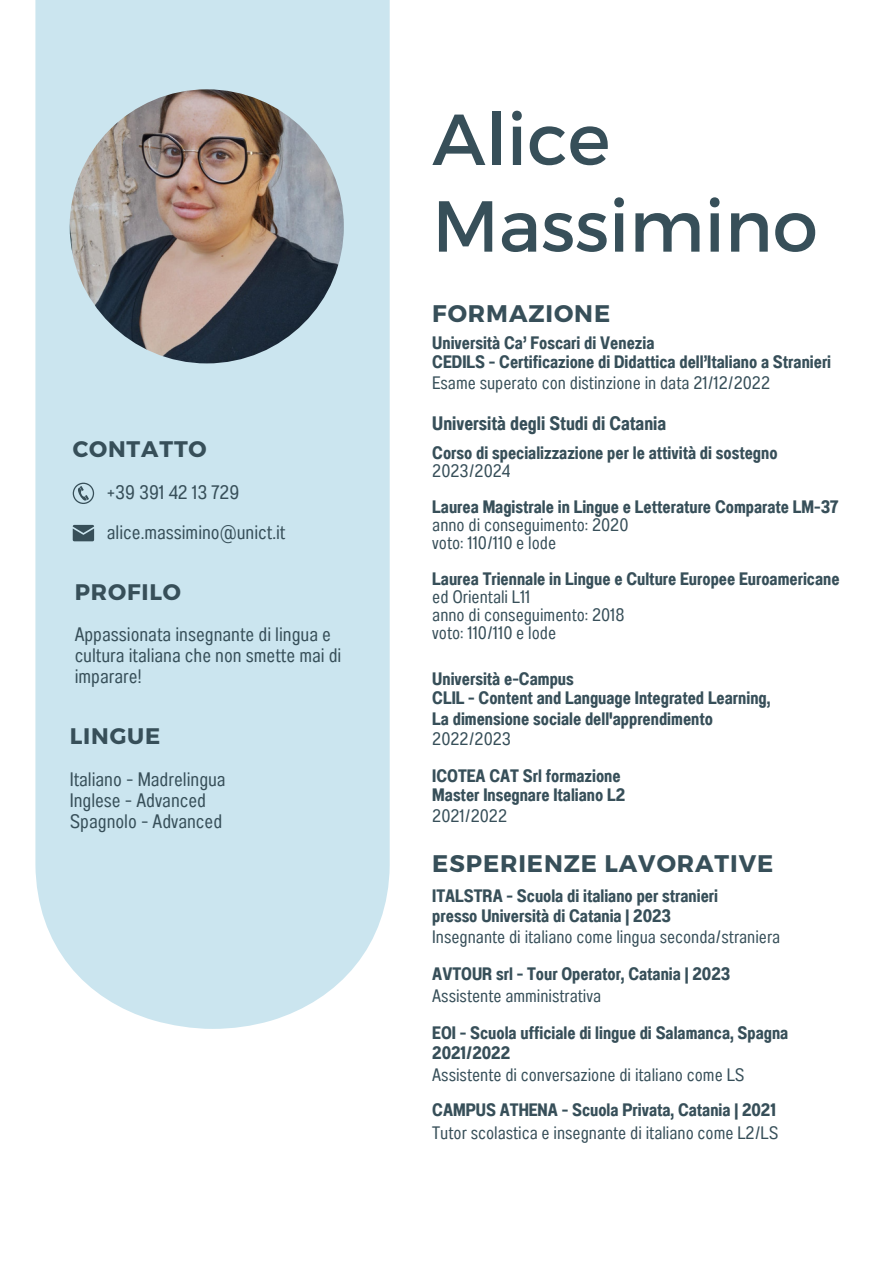
<style>
.page{position:relative;width:893px;height:1264px;background:#fff}
.page>*{position:absolute;margin:0;border:0;box-sizing:border-box;transform-origin:0 0}
.t1{font:72px "Montserrat";color:#374f59}
.t2{font:700 24px "Montserrat";letter-spacing:.04em;color:#374f59}
.t3{font:700 22.5px "Montserrat";letter-spacing:.04em;color:#374f59}
.t4{font:19.5px/21.3px "Anantason Wd 62";color:#374f59}
.t5{font:19.5px "Anantason Bold Wd 62";color:#374f59}
.t6{font:18px/18px "Anantason Bold Wd 62";color:#374f59}
.t7{font:18px "Anantason Wd 62";color:#374f59}
.s1{font-family:"Anantason Wd 62"}
</style>
<div class="page">
<div style="left:35px;top:0;width:354px;height:1028px;background:#cbe5ef"></div>
<img style="left:70px;top:89px;width:274px;height:274px;border-radius:50%">
<svg style="left:73px;top:482px;width:21px;height:22px"></svg>
<svg style="left:73px;top:525px;width:21px;height:16px"></svg>
<p class="t3" style="left:73px;top:434px;width:135px">CONTATTO</p>
<p class="t4" style="left:107px;top:481px;width:134px">+39 391 42 13 729</p>
<p class="t4" style="left:107px;top:521px;width:180px">alice.massimino@unict.it</p>
<p class="t3" style="left:75px;top:577px;width:108px">PROFILO</p>
<p class="t4" style="left:75px;top:623px;width:268px">Appassionata insegnante di lingua e cultura italiana che non smette mai di imparare!</p>
<p class="t3" style="left:70px;top:721px;width:92px">LINGUE</p>
<p class="t4" style="left:70px;top:768px;width:157px">Italiano - Madrelingua</p>
<p class="t4" style="left:70px;top:789px;width:138px">Inglese - Advanced</p>
<p class="t4" style="left:70px;top:811px;width:154px">Spagnolo - Advanced</p>
<p class="t1" style="left:432px;top:92px;width:179px">Alice</p>
<p class="t1" style="left:432px;top:179px;width:387px">Massimino</p>
<p class="t2" style="left:432px;top:298px;width:179px">FORMAZIONE</p>
<p class="t6" style="left:432px;top:333px;width:224px">Università Ca’ Foscari di Venezia</p>
<p class="t6" style="left:432px;top:353px;width:400px">CEDILS - Certificazione di Didattica dell’Italiano a Stranieri</p>
<p class="t7" style="left:432px;top:372px;width:339px">Esame superato con distinzione in data 21/12/2022</p>
<p class="t5" style="left:432px;top:412px;width:235px">Università degli Studi di Catania</p>
<p class="t6" style="left:432px;top:443px;width:347px">Corso di specializzazione per le attività di sostegno<br><span class="s1">2023/2024</span></p>
<p class="t6" style="left:432px;top:497px;width:407px">Laurea Magistrale in Lingue e Letterature Comparate LM-37</p>
<p class="t7" style="left:432px;top:514px;width:198px">anno di conseguimento: 2020</p>
<p class="t7" style="left:432px;top:532px;width:125px">voto: 110/110 e lode</p>
<p class="t6" style="left:432px;top:569px;width:409px">Laurea Triennale in Lingue e Culture Europee Euroamericane <span class="s1">ed Orientali L11</span></p>
<p class="t7" style="left:432px;top:604px;width:194px">anno di conseguimento: 2018</p>
<p class="t7" style="left:432px;top:622px;width:125px">voto: 110/110 e lode</p>
<p class="t6" style="left:432px;top:669px;width:143px">Università e-Campus</p>
<p class="t6" style="left:432px;top:689px;width:339px">CLIL - Content and Language Integrated Learning,</p>
<p class="t6" style="left:432px;top:709px;width:282px">La dimensione sociale dell'apprendimento</p>
<p class="t7" style="left:432px;top:728px;width:80px">2022/2023</p>
<p class="t6" style="left:432px;top:766px;width:190px">ICOTEA CAT Srl formazione</p>
<p class="t6" style="left:432px;top:786px;width:194px">Master Insegnare Italiano L2</p>
<p class="t7" style="left:432px;top:805px;width:76px">2021/2022</p>
<p class="t2" style="left:432px;top:848px;width:342px">ESPERIENZE LAVORATIVE</p>
<p class="t6" style="left:432px;top:885px;width:287px;line-height:20.2px">ITALSTRA - Scuola di italiano per stranieri presso Università di Catania | 2023</p>
<p class="t7" style="left:432px;top:926px;width:349px">Insegnante di italiano come lingua seconda/straniera</p>
<p class="t6" style="left:432px;top:965px;width:299px">AVTOUR srl - Tour Operator, Catania | 2023</p>
<p class="t7" style="left:432px;top:985px;width:170px">Assistente amministrativa</p>
<p class="t6" style="left:432px;top:1022px;width:357px;line-height:20.2px">EOI - Scuola ufficiale di lingue di Salamanca, Spagna<br>2021/2022</p>
<p class="t7" style="left:432px;top:1064px;width:314px">Assistente di conversazione di italiano come LS</p>
<p class="t6" style="left:432px;top:1100px;width:345px">CAMPUS ATHENA - Scuola Privata, Catania | 2021</p>
<p class="t7" style="left:432px;top:1122px;width:347px">Tutor scolastica e insegnante di italiano come L2/LS</p>
</div>
